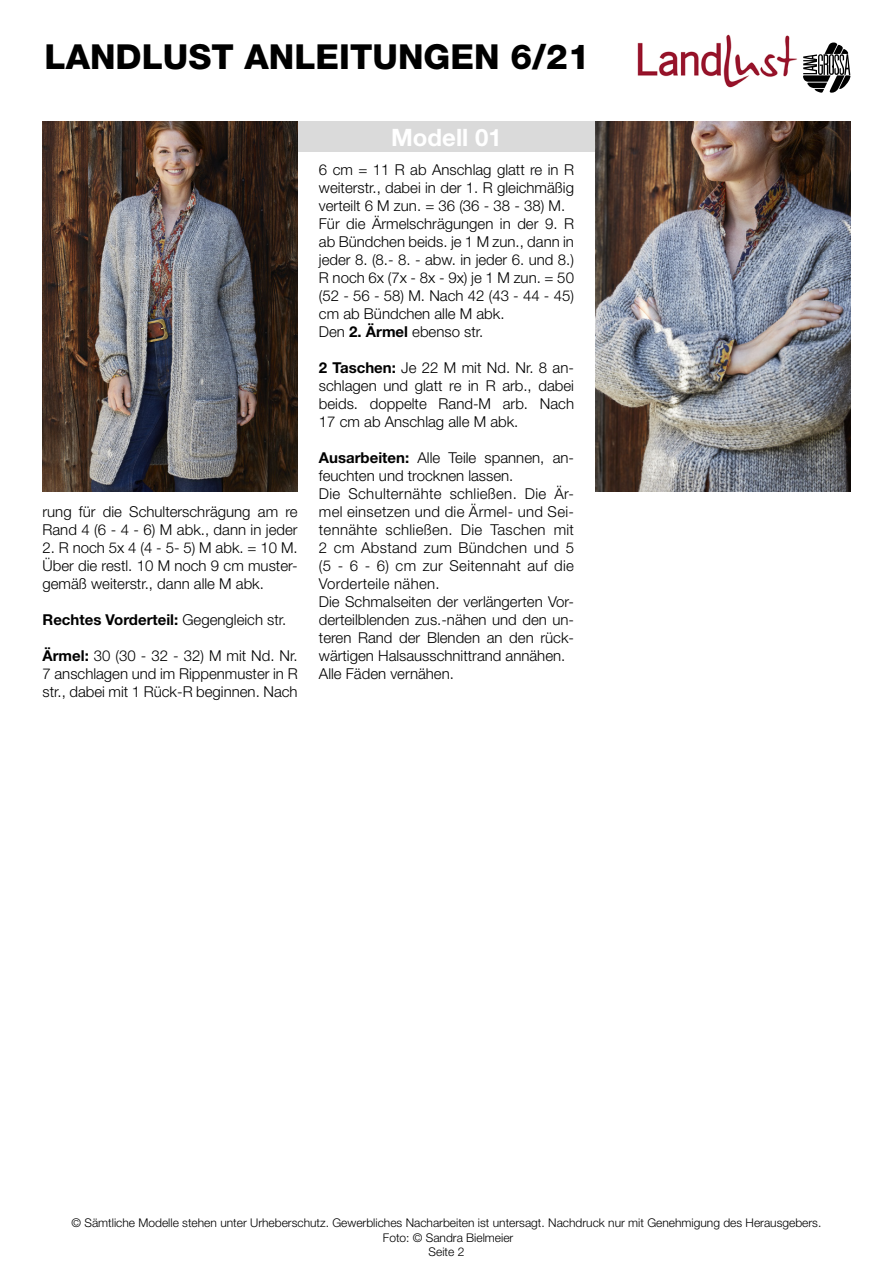
<style>
.page{position:relative;width:893px;height:1263px;background:#fff}
.page>*{position:absolute;margin:0;border:0;box-sizing:border-box;transform-origin:0 0}
.t1{font:800 34.5px "Helvetica Neue LT";color:#000}
.t2{font:700 24px "Helvetica Neue LT";color:#fff}
.t3{font:300 15px/18px "Helvetica Neue LT";color:#000}
.t4{font:700 15px "Helvetica Neue LT";color:#000}
.t5{font:300 12px/14.4px "Helvetica Neue LT";color:#000;text-align:center}
.s1{font-weight:300}
.s2{font-weight:700}
</style>
<div class="page">
<div style="left:43px;top:121px;width:807px;height:31px;background:#dadada"></div>
<img style="left:637px;top:34px;width:160px;height:54px">
<svg style="left:803px;top:43px;width:47px;height:50px"></svg>
<img style="left:595px;top:121px;width:255px;height:370px">
<img style="left:43px;top:121px;width:255px;height:370px">
<h1 class="t1" style="left:45px;top:36px;width:547px">LANDLUST ANLEITUNGEN 6/21</h1>
<p class="t3" style="left:43px;top:502px;width:257px">rung für die Schulterschrägung am re<br>Rand 4 (6 - 4 - 6) M abk., dann in jeder</p>
<p class="t3" style="left:43px;top:538px;width:257px;text-align:justify">2. R noch 5x 4 (4 - 5- 5) M abk. = 10 M.<br>Über die restl. 10 M noch 9 cm muster&shy;gemäß weiterstr., dann alle M abk.</p>
<p class="t4" style="left:43px;top:610px;width:245px">Rechtes Vorderteil: <span class="s1">Gegengleich str.</span></p>
<p class="t3" style="left:43px;top:646px;width:257px;text-align:justify"><span class="s2">Ärmel:</span> 30 (30 - 32 - 32) M mit Nd. Nr.<br>7 anschlagen und im Rippenmuster in R str., dabei mit 1 Rück-R beginnen. Nach</p>
<h2 class="t2" style="left:391px;top:123px;width:112px">Modell 01</h2>
<p class="t3" style="left:319px;top:160px;width:257px">6 cm = 11 R ab Anschlag glatt re in R weiterstr., dabei in der 1. R gleichmäßig verteilt 6 M zun. = 36 (36 - 38 - 38) M.<br>Für die Ärmelschrägungen in der 9. R ab Bündchen beids. je 1 M zun., dann in jeder 8. (8.- 8. - abw. in jeder 6. und 8.)<br>R noch 6x (7x - 8x - 9x) je 1 M zun. = 50 (52 - 56 - 58) M. Nach 42 (43 - 44 - 45) cm ab Bündchen alle M abk.<br>Den <span class="s2">2. Ärmel</span> ebenso str.</p>
<p class="t3" style="left:319px;top:358px;width:257px;text-align:justify"><span class="s2">2 Taschen:</span> Je 22 M mit Nd. Nr. 8 an&shy;schlagen und glatt re in R arb., dabei beids. doppelte Rand-M arb. Nach 17 cm ab Anschlag alle M abk.</p>
<p class="t3" style="left:319px;top:448px;width:257px"><span class="s2">Ausarbeiten:</span> Alle Teile spannen, an&shy;feuchten und trocknen lassen.<br>Die Schulternähte schließen. Die Är&shy;mel einsetzen und die Ärmel- und Sei&shy;tennähte schließen. Die Taschen mit 2 cm Abstand zum Bündchen und 5 (5 - 6 - 6) cm zur Seitennaht auf die Vorderteile nähen.<br>Die Schmalseiten der verlängerten Vor&shy;derteilblenden zus.-nähen und den un&shy;teren Rand der Blenden an den rück&shy;wärtigen Halsausschnittrand annähen.<br>Alle Fäden vernähen.</p>
<p class="t5" style="left:72px;top:1215px;width:751px">© Sämtliche Modelle stehen unter Urheberschutz. Gewerbliches Nacharbeiten ist untersagt. Nachdruck nur mit Genehmigung des Herausgebers.<br>Foto: © Sandra Bielmeier</p>
<p class="t5" style="left:429px;top:1245px;width:37px">Seite 2</p>
</div>
